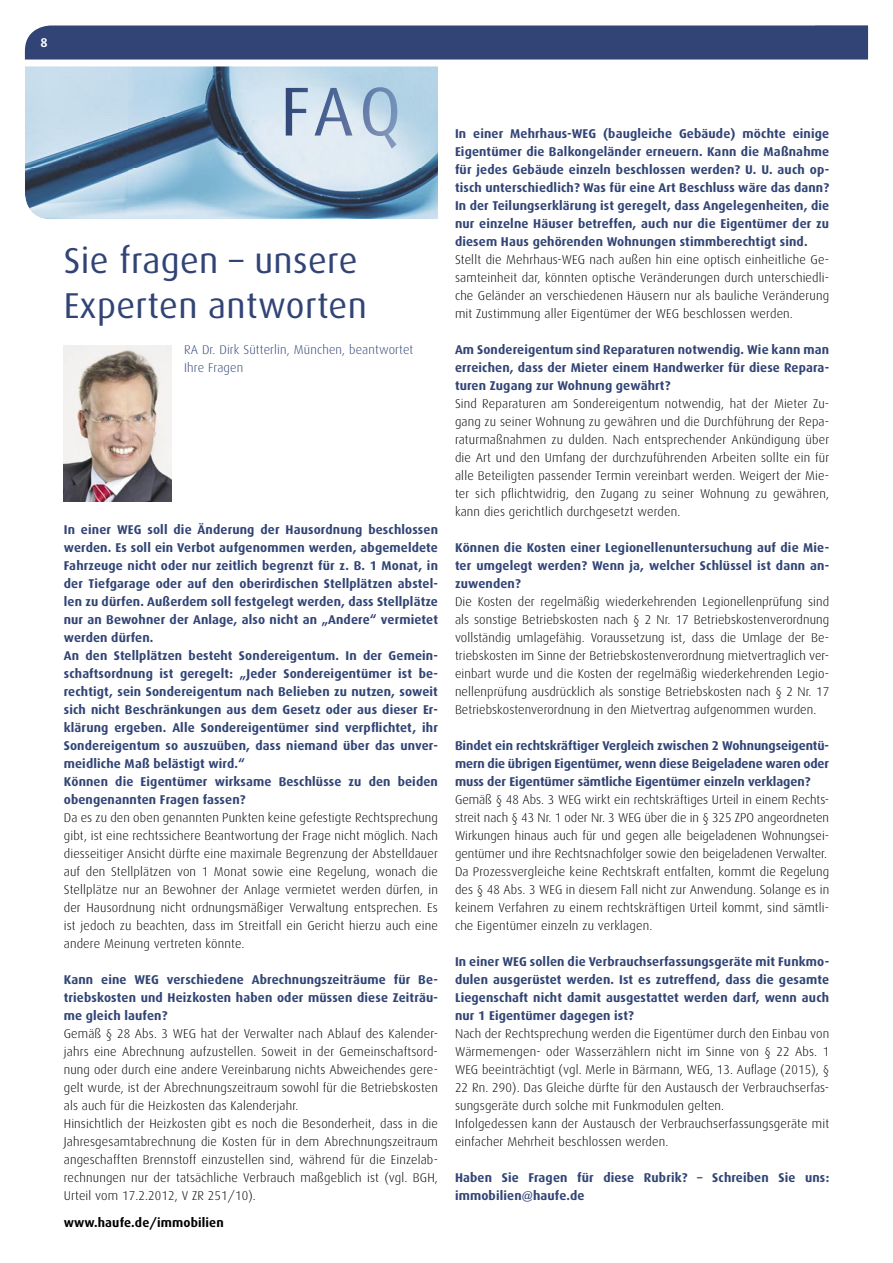
<style>
.page{position:relative;width:893px;height:1263px;background:#fff}
.page>*{position:absolute;margin:0;border:0;box-sizing:border-box;transform-origin:0 0}
.t1{font:36px/45px "Dax";letter-spacing:.01em;color:#314475}
.t2{font:300 12.75px/18px "Dax";letter-spacing:.01em;color:#000;text-align:justify}
.t3{font:700 12.75px/18px "Dax";letter-spacing:.01em;color:#314475;text-align:justify}
.t4{font:300 12.75px/18px "Dax";letter-spacing:.01em;color:#314475}
.t5{font:700 12.75px "Dax";letter-spacing:.01em;color:#000}
.t6{font:700 12.75px "Dax";color:#fff}
</style>
<div class="page">
<img style="left:25px;top:66px;width:413px;height:153px">
<div style="left:25px;top:26px;width:843px;height:34px;background:#314475"></div>
<img style="left:286px;top:87px;width:111px;height:62px">
<img style="left:64px;top:345px;width:107px;height:156px">
<p class="t6" style="left:40px;top:35px;width:9px">8</p>
<h1 class="t1" style="left:64px;top:239px;width:305px">Sie fragen – unsere<br>Experten antworten</h1>
<p class="t4" style="left:184px;top:341px;width:231px">RA Dr. Dirk Sütterlin, München, beantwortet<br>Ihre Fragen</p>
<p class="t3" style="left:64px;top:521px;width:376px;text-align:left">In einer WEG soll die Änderung der Hausordnung beschlossen werden. Es soll ein Verbot aufgenommen werden, abgemeldete Fahrzeuge nicht oder nur zeitlich begrenzt für z. B. 1 Monat, in der Tiefgarage oder auf den oberirdischen Stellplätzen abstel&shy;len zu dürfen. Außerdem soll festgelegt werden, dass Stellplätze nur an Bewohner der Anlage, also nicht an „Andere“ vermietet werden dürfen.<br>An den Stellplätzen besteht Sondereigentum. In der Gemein&shy;schaftsordnung ist geregelt: „Jeder Sondereigentümer ist be&shy;rechtigt, sein Sondereigentum nach Belieben zu nutzen, soweit sich nicht Beschränkungen aus dem Gesetz oder aus dieser Er&shy;klärung ergeben. Alle Sondereigentümer sind verpflichtet, ihr Sondereigentum so auszuüben, dass niemand über das unver&shy;meidliche Maß belästigt wird.“<br>Können die Eigentümer wirksame Beschlüsse zu den beiden obengenannten Fragen fassen?</p>
<p class="t2" style="left:64px;top:809px;width:376px">Da es zu den oben genannten Punkten keine gefestigte Rechtsprechung gibt, ist eine rechtssichere Beantwortung der Frage nicht möglich. Nach diesseitiger Ansicht dürfte eine maximale Begrenzung der Abstelldauer auf den Stellplätzen von 1 Monat sowie eine Regelung, wonach die Stellplätze nur an Bewohner der Anlage vermietet werden dürfen, in der Hausordnung nicht ordnungsmäßiger Verwaltung entsprechen. Es ist jedoch zu beachten, dass im Streitfall ein Gericht hierzu auch eine andere Meinung vertreten könnte.</p>
<p class="t3" style="left:64px;top:971px;width:376px">Kann eine WEG verschiedene Abrechnungszeiträume für Be&shy;triebskosten und Heizkosten haben oder müssen diese Zeiträu&shy;me gleich laufen?</p>
<p class="t2" style="left:64px;top:1025px;width:376px;text-align:left">Gemäß § 28 Abs. 3 WEG hat der Verwalter nach Ablauf des Kalender&shy;jahrs eine Abrechnung aufzustellen. Soweit in der Gemeinschaftsord&shy;nung oder durch eine andere Vereinbarung nichts Abweichendes gere&shy;gelt wurde, ist der Abrechnungszeitraum sowohl für die Betriebskosten als auch für die Heizkosten das Kalenderjahr.<br>Hinsichtlich der Heizkosten gibt es noch die Besonderheit, dass in die Jahresgesamtabrechnung die Kosten für in dem Abrechnungszeitraum angeschafften Brennstoff einzustellen sind, während für die Einzelab&shy;rechnungen nur der tatsächliche Verbrauch maßgeblich ist (vgl. BGH, Urteil vom 17.2.2012, V ZR 251/10).</p>
<p class="t5" style="left:64px;top:1216px;width:162px">www.haufe.de/immobilien</p>
<p class="t3" style="left:455px;top:125px;width:376px">In einer Mehrhaus-WEG (baugleiche Gebäude) möchte einige Eigentümer die Balkongeländer erneuern. Kann die Maßnahme für jedes Gebäude einzeln beschlossen werden? U. U. auch op&shy;tisch unterschiedlich? Was für eine Art Beschluss wäre das dann?<br>In der Teilungserklärung ist geregelt, dass Angelegenheiten, die nur einzelne Häuser betreffen, auch nur die Eigentümer der zu diesem Haus gehörenden Wohnungen stimmberechtigt sind.</p>
<p class="t2" style="left:455px;top:251px;width:376px">Stellt die Mehrhaus-WEG nach außen hin eine optisch einheitliche Ge&shy;samteinheit dar, könnten optische Veränderungen durch unterschiedli&shy;che Geländer an verschiedenen Häusern nur als bauliche Veränderung mit Zustimmung aller Eigentümer der WEG beschlossen werden.</p>
<p class="t3" style="left:455px;top:341px;width:376px">Am Sondereigentum sind Reparaturen notwendig. Wie kann man erreichen, dass der Mieter einem Handwerker für diese Repara&shy;turen Zugang zur Wohnung gewährt?</p>
<p class="t2" style="left:455px;top:395px;width:376px">Sind Reparaturen am Sondereigentum notwendig, hat der Mieter Zu&shy;gang zu seiner Wohnung zu gewähren und die Durchführung der Repa&shy;raturmaßnahmen zu dulden. Nach entsprechender Ankündigung über die Art und den Umfang der durchzuführenden Arbeiten sollte ein für alle Beteiligten passender Termin vereinbart werden. Weigert der Mie&shy;ter sich pflichtwidrig, den Zugang zu seiner Wohnung zu gewähren, kann dies gerichtlich durchgesetzt werden.</p>
<p class="t3" style="left:455px;top:539px;width:376px">Können die Kosten einer Legionellenuntersuchung auf die Mie&shy;ter umgelegt werden? Wenn ja, welcher Schlüssel ist dann an&shy;zuwenden?</p>
<p class="t2" style="left:455px;top:593px;width:376px">Die Kosten der regelmäßig wiederkehrenden Legionellenprüfung sind als sonstige Betriebskosten nach § 2 Nr. 17 Betriebskostenverordnung vollständig umlagefähig. Voraussetzung ist, dass die Umlage der Be&shy;triebskosten im Sinne der Betriebskostenverordnung mietvertraglich ver&shy;einbart wurde und die Kosten der regelmäßig wiederkehrenden Legio&shy;nellenprüfung ausdrücklich als sonstige Betriebskosten nach § 2 Nr. 17<br>Betriebskostenverordnung in den Mietvertrag aufgenommen wurden.</p>
<p class="t3" style="left:455px;top:737px;width:376px">Bindet ein rechtskräftiger Vergleich zwischen 2 Wohnungseigentü&shy;mern die übrigen Eigentümer, wenn diese Beigeladene waren oder muss der Eigentümer sämtliche Eigentümer einzeln verklagen?</p>
<p class="t2" style="left:455px;top:791px;width:376px;text-align:left">Gemäß § 48 Abs. 3 WEG wirkt ein rechtskräftiges Urteil in einem Rechts&shy;streit nach § 43 Nr. 1 oder Nr. 3 WEG über die in § 325 ZPO angeordneten Wirkungen hinaus auch für und gegen alle beigeladenen Wohnungsei&shy;gentümer und ihre Rechtsnachfolger sowie den beigeladenen Verwalter.<br>Da Prozessvergleiche keine Rechtskraft entfalten, kommt die Regelung des § 48 Abs. 3 WEG in diesem Fall nicht zur Anwendung. Solange es in keinem Verfahren zu einem rechtskräftigen Urteil kommt, sind sämtli&shy;che Eigentümer einzeln zu verklagen.</p>
<p class="t3" style="left:455px;top:953px;width:376px">In einer WEG sollen die Verbrauchserfassungsgeräte mit Funkmo&shy;dulen ausgerüstet werden. Ist es zutreffend, dass die gesamte Liegenschaft nicht damit ausgestattet werden darf, wenn auch nur 1 Eigentümer dagegen ist?</p>
<p class="t2" style="left:455px;top:1025px;width:376px;text-align:left">Nach der Rechtsprechung werden die Eigentümer durch den Einbau von Wärmemengen- oder Wasserzählern nicht im Sinne von § 22 Abs. 1<br>WEG beeinträchtigt (vgl. Merle in Bärmann, WEG, 13. Auflage (2015), § 22 Rn. 290). Das Gleiche dürfte für den Austausch der Verbrauchserfas&shy;sungsgeräte durch solche mit Funkmodulen gelten.<br>Infolgedessen kann der Austausch der Verbrauchserfassungsgeräte mit einfacher Mehrheit beschlossen werden.</p>
<p class="t3" style="left:455px;top:1169px;width:376px">Haben Sie Fragen für diese Rubrik? – Schreiben Sie uns: immobilien@haufe.de</p>
</div>
